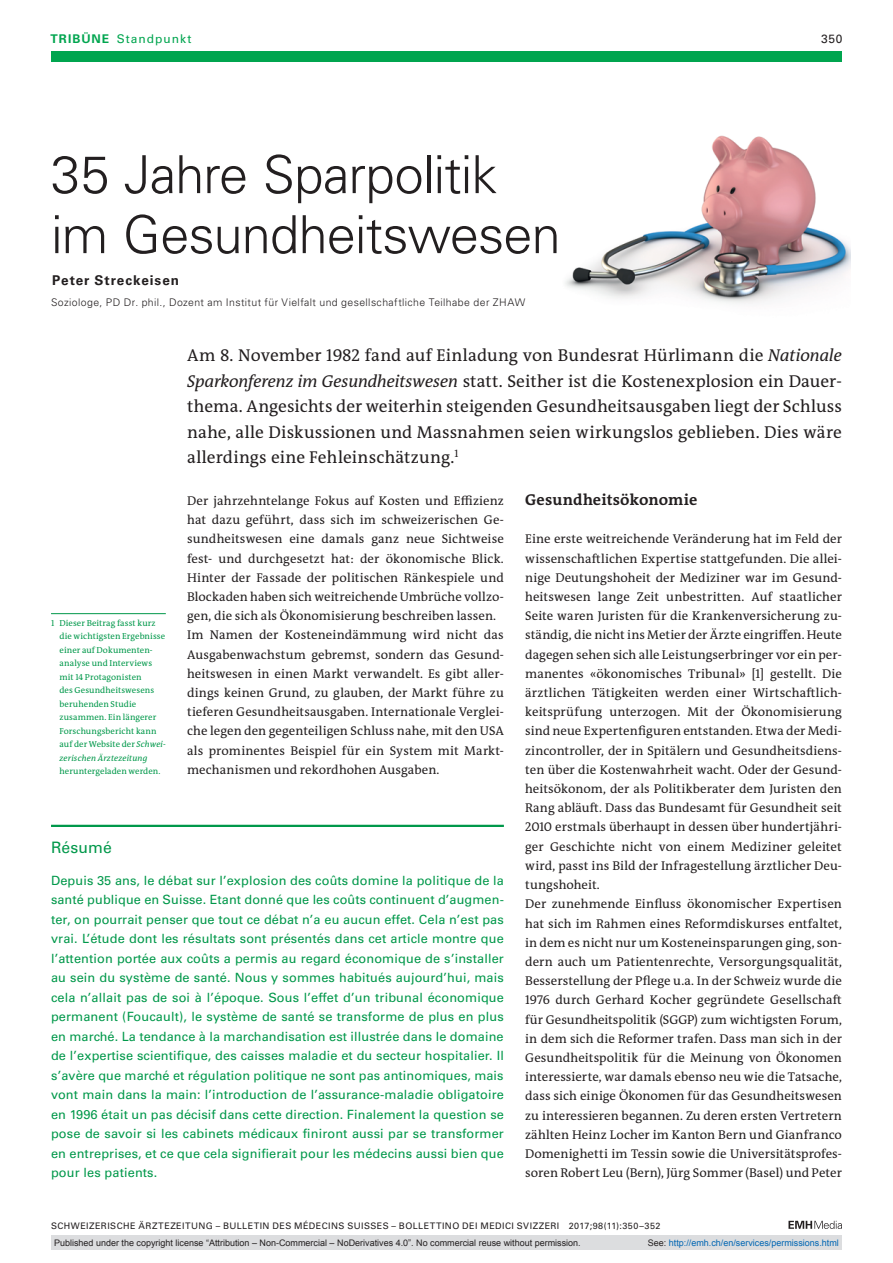
<style>
.page{position:relative;width:893px;height:1263px;background:#fff}
.page>*{position:absolute;margin:0;border:0;box-sizing:border-box;transform-origin:0 0}
.t1{font:300 52.5px/60px "Univers LT Std";letter-spacing:-.02em;color:#231f20}
.t2{font:17.25px/25.5px "The Antiqua B W5 Plain";letter-spacing:.01em;color:#231f20;text-align:justify}
.t3{font:700 15.75px "The Antiqua B W7";letter-spacing:.005em;color:#231f20}
.t4{font:15.75px "Univers LT Std";letter-spacing:.005em;color:#00984a}
.t5{font:700 13.5px "Univers LT Std";letter-spacing:.07em;color:#231f20}
.t6{font:12.75px/19.2px "The Antiqua B W5 Plain";letter-spacing:.005em;color:#231f20}
.t7{font:12.75px/19.5px "Univers LT Std";letter-spacing:.01em;color:#00984a;text-align:justify}
.t8{font:12px "Univers LT Std";letter-spacing:.08em;color:#00a54f}
.t9{font:12px "Univers LT Std";color:#231f20}
.t10{font:300 10.5px "Univers LT Std";letter-spacing:.035em;color:#231f20}
.t11{font:9px "Arial";color:#231f20}
.t12{font:9px "Univers LT Std";letter-spacing:.05em;color:#231f20}
.t13{font:9px "Arial";color:#0166b3}
.t14{font:8.7px/13.5px "The Antiqua B W5 Plain";letter-spacing:.01em;color:#00984a}
.s1{font-weight:700}
.s2{font-style:italic}
.s3{color:#231f20}
</style>
<div class="page">
<svg style="left:788px;top:1221px;width:54px;height:8px"></svg>
<div style="left:51px;top:51px;width:791px;height:11px;background:#00a54f"></div>
<hr style="left:51px;top:613px;width:115px;height:1px;background:#00984a">
<hr style="left:51px;top:825px;width:453px;height:2px;background:#00984a">
<img style="left:565px;top:135px;width:286px;height:169px">
<div style="left:51px;top:1235px;width:791px;height:15px;background:#dcdddf"></div>
<p class="t8" style="left:51px;top:31px;width:142px"><span class="s1">TRIBÜNE</span> Standpunkt</p>
<p class="t9" style="left:821px;top:31px;width:23px">350</p>
<h1 class="t1" style="left:51px;top:145px;width:511px">35 Jahre Sparpolitik im Gesundheitswesen</h1>
<p class="t5" style="left:52px;top:272px;width:128px">Peter Streckeisen</p>
<p class="t10" style="left:51px;top:296px;width:476px">Soziologe, PD Dr. phil., Dozent am Institut für Vielfalt und gesellschaftliche Teilhabe der ZHAW</p>
<p class="t2" style="left:187px;top:343px;width:656px">Am 8. November 1982 fand auf Einladung von Bundesrat Hürlimann die <span class="s2">Nationale Sparkonferenz im Gesundheitswesen</span> statt. Seither ist die Kostenexplosion ein Dauer&shy;thema. Angesichts der weiterhin steigenden Gesundheitsausgaben liegt der Schluss nahe, alle Diskussionen und Massnahmen seien wirkungslos geblieben. Dies wäre allerdings eine Fehleinschätzung.<sup>1</sup></p>
<p class="t6" style="left:187px;top:491px;width:318px">Der jahrzehntelange Fokus auf Kosten und Effizienz hat dazu geführt, dass sich im schweizerischen Ge&shy;sundheitswesen eine damals ganz neue Sichtweise fest- und durchgesetzt hat: der ökonomische Blick.<br>Hinter der Fassade der politischen Ränkespiele und Blockaden haben sich weitreichende Umbrüche vollzo&shy;gen, die sich als Ökonomisierung beschreiben lassen.<br>Im Namen der Kosteneindämmung wird nicht das Ausgabenwachstum gebremst, sondern das Gesund&shy;heitswesen in einen Markt verwandelt. Es gibt aller&shy;dings keinen Grund, zu glauben, der Markt führe zu tieferen Gesundheitsausgaben. Internationale Verglei&shy;che legen den gegenteiligen Schluss nahe, mit den USA als prominentes Beispiel für ein System mit Markt&shy;mechanismen und rekordhohen Ausgaben.</p>
<p class="t3" style="left:525px;top:490px;width:174px">Gesundheitsökonomie</p>
<p class="t6" style="left:525px;top:530px;width:318px">Eine erste weitreichende Veränderung hat im Feld der wissenschaftlichen Expertise stattgefunden. Die allei&shy;nige Deutungshoheit der Mediziner war im Gesund&shy;heitswesen lange Zeit unbestritten. Auf staatlicher Seite waren Juristen für die Krankenversicherung zu&shy;ständig, die nicht ins Metier der Ärzte eingriffen. Heute dagegen sehen sich alle Leistungserbringer vor ein per&shy;manentes «ökonomisches Tribunal» [1] gestellt. Die ärztlichen Tätigkeiten werden einer Wirtschaftlich&shy;keitsprüfung unterzogen. Mit der Ökonomisierung sind neue Expertenfiguren entstanden. Etwa der Medi&shy;zincontroller, der in Spitälern und Gesundheitsdiens&shy;ten über die Kostenwahrheit wacht. Oder der Gesund&shy;heitsökonom, der als Politikberater dem Juristen den Rang abläuft. Dass das Bundesamt für Gesundheit seit 2010 erstmals überhaupt in dessen über hundertjähri&shy;ger Geschichte nicht von einem Mediziner geleitet wird, passt ins Bild der Infragestellung ärztlicher Deu&shy;tungshoheit.<br>Der zunehmende Einfluss ökonomischer Expertisen hat sich im Rahmen eines Reformdiskurses entfaltet, in dem es nicht nur um Kosteneinsparungen ging, son&shy;dern auch um Patientenrechte, Versorgungsqualität, Besserstellung der Pflege u.a. In der Schweiz wurde die 1976 durch Gerhard Kocher gegründete Gesellschaft für Gesundheitspolitik (SGGP) zum wichtigsten Forum, in dem sich die Reformer trafen. Dass man sich in der Gesundheitspolitik für die Meinung von Ökonomen interessierte, war damals ebenso neu wie die Tatsache, dass sich einige Ökonomen für das Gesundheitswesen zu interessieren begannen. Zu deren ersten Vertretern zählten Heinz Locher im Kanton Bern und Gianfranco Domenighetti im Tessin sowie die Universitätsprofes&shy;soren Robert Leu (Bern), Jürg Sommer (Basel) und Peter</p>
<p class="t14" style="left:60px;top:616px;width:108px;text-indent:-9px">1 Dieser Beitrag fasst kurz die wichtigsten Ergebnisse einer auf Dokumenten&shy;analyse und Interviews mit 14 Protagonisten<br>des Gesundheitswesens beruhenden Studie zusammen. Ein längerer<br>Forschungsbericht kann auf der Website der <span class="s2">Schwei&shy;zerischen Ärztezeitung</span></p>
<p class="t14" style="left:60px;top:765px;width:102px">heruntergeladen werden.</p>
<p class="t4" style="left:51px;top:837px;width:62px">Résumé</p>
<p class="t7" style="left:51px;top:870px;width:454px">Depuis 35 ans, le débat sur l’explosion des coûts domine la politique de la santé publique en Suisse. Etant donné que les coûts continuent d’augmen&shy;ter, on pourrait penser que tout ce débat n’a eu aucun effet. Cela n’est pas vrai. L’étude dont les résultats sont présentés dans cet article montre que l’attention portée aux coûts a permis au regard économique de s’installer au sein du système de santé. Nous y sommes habitués aujourd’hui, mais cela n’allait pas de soi à l’époque. Sous l’effet d’un tribunal économique permanent (Foucault), le système de santé se transforme de plus en plus en marché. La tendance à la marchandisation est illustrée dans le domaine de l’expertise scientifique, des caisses maladie et du secteur hospitalier. Il s’avère que marché et régulation politique ne sont pas antinomiques, mais vont main dans la main: l’introduction de l’assurance-maladie obligatoire en 1996 était un pas décisif dans cette direction. Finalement la question se pose de savoir si les cabinets médicaux finiront aussi par se transformer en entreprises, et ce que cela signifierait pour les médecins aussi bien que pour les patients.</p>
<p class="t12" style="left:51px;top:1220px;width:611px">SCHWEIZERISCHE ÄRZTEZEITUNG – BULLETIN DES MÉDECINS SUISSES – BOLLETTINO DEI MEDICI SVIZZERI 2017;98(11):350–352</p>
<p class="t11" style="left:54px;top:1237px;width:528px">Published under the copyright license “Attribution – Non-Commercial – NoDerivatives 4.0”. No commercial reuse without permission.</p>
<p class="t13" style="left:648px;top:1237px;width:193px"><span class="s3">See:</span> http://emh.ch/en/services/permissions.html</p>
</div>
